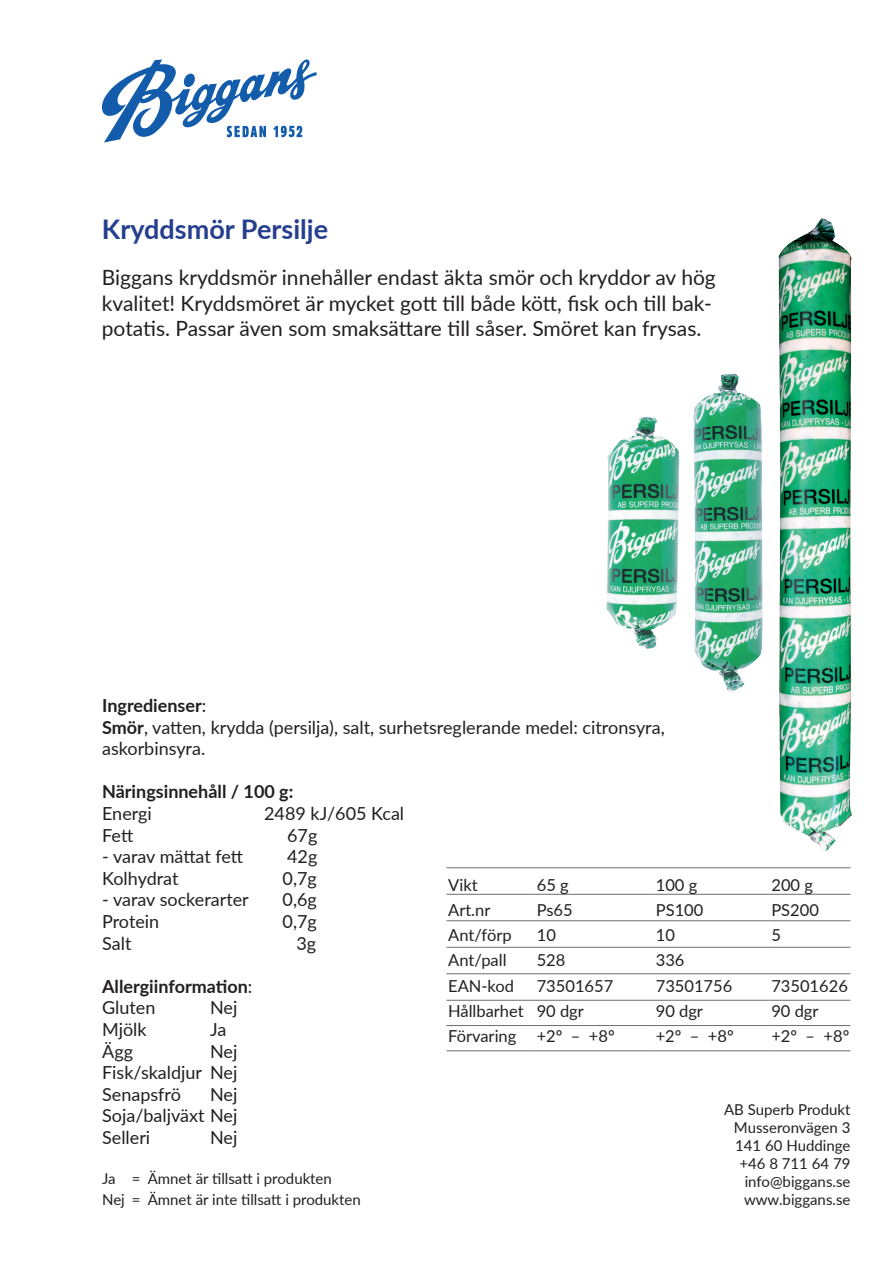
<style>
.page{position:relative;width:893px;height:1263px;background:#fff}
.page>*{position:absolute;margin:0;border:0;box-sizing:border-box;transform-origin:0 0}
.t1{font:700 27px "Lato";color:#253f8e}
.t2{font:21px/25.2px "Lato";color:#231f20}
.t3{font:18px/21.6px "Lato";color:#231f20;text-align:justify}
.t4{font:700 18px/21.6px "Lato";color:#231f20}
.t5{font:16.5px "Lato";color:#231f20}
.t6{font:15px/18px "Lato";color:#231f20;text-align:right}
.s1{font-weight:700}
.s2{font-weight:400}
</style>
<div class="page">
<svg style="left:102px;top:59px;width:215px;height:83px"></svg>
<hr style="left:446px;top:867px;width:89px;height:1px;background:#6c6d70">
<hr style="left:535px;top:867px;width:119px;height:1px;background:#6c6d70">
<hr style="left:654px;top:867px;width:116px;height:1px;background:#6c6d70">
<hr style="left:770px;top:867px;width:80px;height:1px;background:#6c6d70">
<hr style="left:446px;top:894px;width:89px;height:1px;background:#6c6d70">
<hr style="left:535px;top:894px;width:119px;height:1px;background:#6c6d70">
<hr style="left:654px;top:894px;width:116px;height:1px;background:#6c6d70">
<hr style="left:770px;top:894px;width:80px;height:1px;background:#6c6d70">
<hr style="left:446px;top:920px;width:89px;height:1px;background:#6c6d70">
<hr style="left:535px;top:920px;width:119px;height:1px;background:#6c6d70">
<hr style="left:654px;top:920px;width:116px;height:1px;background:#6c6d70">
<hr style="left:770px;top:920px;width:80px;height:1px;background:#6c6d70">
<hr style="left:446px;top:947px;width:89px;height:1px;background:#6c6d70">
<hr style="left:535px;top:947px;width:119px;height:1px;background:#6c6d70">
<hr style="left:654px;top:947px;width:116px;height:1px;background:#6c6d70">
<hr style="left:770px;top:947px;width:80px;height:1px;background:#6c6d70">
<hr style="left:446px;top:973px;width:89px;height:1px;background:#6c6d70">
<hr style="left:535px;top:973px;width:119px;height:1px;background:#6c6d70">
<hr style="left:654px;top:973px;width:116px;height:1px;background:#6c6d70">
<hr style="left:770px;top:973px;width:80px;height:1px;background:#6c6d70">
<hr style="left:446px;top:1000px;width:89px;height:1px;background:#6c6d70">
<hr style="left:535px;top:1000px;width:119px;height:1px;background:#6c6d70">
<hr style="left:654px;top:1000px;width:116px;height:1px;background:#6c6d70">
<hr style="left:770px;top:1000px;width:80px;height:1px;background:#6c6d70">
<hr style="left:446px;top:1025px;width:89px;height:1px;background:#6c6d70">
<hr style="left:535px;top:1025px;width:119px;height:1px;background:#6c6d70">
<hr style="left:654px;top:1025px;width:116px;height:1px;background:#6c6d70">
<hr style="left:770px;top:1025px;width:80px;height:1px;background:#6c6d70">
<hr style="left:446px;top:1050px;width:89px;height:1px;background:#6c6d70">
<hr style="left:535px;top:1050px;width:119px;height:1px;background:#6c6d70">
<hr style="left:654px;top:1050px;width:116px;height:1px;background:#6c6d70">
<hr style="left:770px;top:1050px;width:80px;height:1px;background:#6c6d70">
<img style="left:606px;top:417px;width:73px;height:232px">
<img style="left:693px;top:374px;width:69px;height:318px">
<img style="left:778px;top:217px;width:74px;height:634px">
<h1 class="t1" style="left:102px;top:209px;width:228px">Kryddsmör Persilje</h1>
<p class="t2" style="left:102px;top:264px;width:615px">Biggans kryddsmör innehåller endast äkta smör och kryddor av hög kvalitet! Kryddsmöret är mycket gott till både kött, fisk och till bak&shy;potatis. Passar även som smaksättare till såser. Smöret kan frysas.</p>
<p class="t3" style="left:102px;top:694px;width:564px;text-align:left"><span class="s1">Ingredienser</span>:<br><span class="s1">Smör</span>, vatten, krydda (persilja), salt, surhetsreglerande medel: citronsyra, askorbinsyra.</p>
<p class="t4" style="left:102px;top:780px;width:193px">Näringsinnehåll / 100 g:</p>
<p class="t3" style="left:102px;top:802px;width:51px">Energi</p>
<p class="t3" style="left:264px;top:802px;width:142px">2489 kJ/605 Kcal</p>
<p class="t3" style="left:102px;top:823px;width:33px">Fett</p>
<p class="t3" style="left:287px;top:823px;width:32px">67g</p>
<p class="t3" style="left:102px;top:845px;width:143px">- varav mättat fett</p>
<p class="t3" style="left:287px;top:845px;width:32px">42g</p>
<p class="t3" style="left:102px;top:867px;width:78px">Kolhydrat</p>
<p class="t3" style="left:283px;top:867px;width:36px">0,7g</p>
<p class="t3" style="left:102px;top:888px;width:148px">- varav sockerarter</p>
<p class="t3" style="left:283px;top:888px;width:36px">0,6g</p>
<p class="t3" style="left:102px;top:910px;width:59px">Protein</p>
<p class="t3" style="left:283px;top:910px;width:36px">0,7g</p>
<p class="t3" style="left:102px;top:931px;width:31px">Salt</p>
<p class="t3" style="left:296px;top:931px;width:21px">3g</p>
<p class="t4" style="left:102px;top:974px;width:152px">Allergiinformation<span class="s2">:<br>Gluten</span></p>
<p class="t5" style="left:448px;top:873px;width:31px">Vikt</p>
<p class="t5" style="left:537px;top:873px;width:33px">65 g</p>
<p class="t5" style="left:656px;top:873px;width:43px">100 g</p>
<p class="t5" style="left:771px;top:873px;width:43px">200 g</p>
<p class="t5" style="left:448px;top:898px;width:44px">Art.nr</p>
<p class="t5" style="left:537px;top:898px;width:37px">Ps65</p>
<p class="t5" style="left:656px;top:898px;width:49px">PS100</p>
<p class="t5" style="left:771px;top:898px;width:49px">PS200</p>
<p class="t5" style="left:448px;top:923px;width:65px">Ant/förp</p>
<p class="t5" style="left:537px;top:923px;width:21px">10</p>
<p class="t5" style="left:656px;top:923px;width:21px">10</p>
<p class="t5" style="left:771px;top:923px;width:11px">5</p>
<p class="t5" style="left:448px;top:949px;width:60px">Ant/pall</p>
<p class="t5" style="left:537px;top:949px;width:30px">528</p>
<p class="t5" style="left:656px;top:949px;width:30px">336</p>
<p class="t5" style="left:448px;top:974px;width:67px">EAN-kod</p>
<p class="t5" style="left:537px;top:974px;width:78px">73501657</p>
<p class="t5" style="left:656px;top:974px;width:78px">73501756</p>
<p class="t5" style="left:771px;top:974px;width:78px">73501626</p>
<p class="t5" style="left:448px;top:999px;width:137px">Hållbarhet 90 dgr</p>
<p class="t5" style="left:656px;top:999px;width:49px">90 dgr</p>
<p class="t5" style="left:771px;top:999px;width:49px">90 dgr</p>
<p class="t5" style="left:448px;top:1024px;width:168px">Förvaring +2º – +8º</p>
<p class="t5" style="left:656px;top:1024px;width:80px">+2º – +8º</p>
<p class="t5" style="left:771px;top:1024px;width:80px">+2º – +8º</p>
<p class="t3" style="left:210px;top:996px;width:29px">Nej</p>
<p class="t3" style="left:102px;top:1018px;width:46px">Mjölk</p>
<p class="t3" style="left:210px;top:1018px;width:18px">Ja</p>
<p class="t3" style="left:102px;top:1039px;width:32px">Ägg</p>
<p class="t3" style="left:102px;top:1039px;width:137px;text-indent:108px">Nej Fisk/skaldjur Nej Senapsfrö</p>
<p class="t3" style="left:102px;top:1083px;width:137px;text-indent:108px">Nej Soja/baljväxt Nej Selleri</p>
<p class="t6" style="left:724px;top:1099px;width:128px">AB Superb Produkt<br>Musseronvägen 3<br>141 60 Huddinge +46 8 711 64 79 info@biggans.se www.biggans.se</p>
<p class="t3" style="left:210px;top:1126px;width:29px">Nej</p>
<p class="t6" style="left:102px;top:1167px;width:260px;line-height:21.6px;text-align:left">Ja = Ämnet är tillsatt i produkten<br>Nej = Ämnet är inte tillsatt i produkten</p>
</div>
